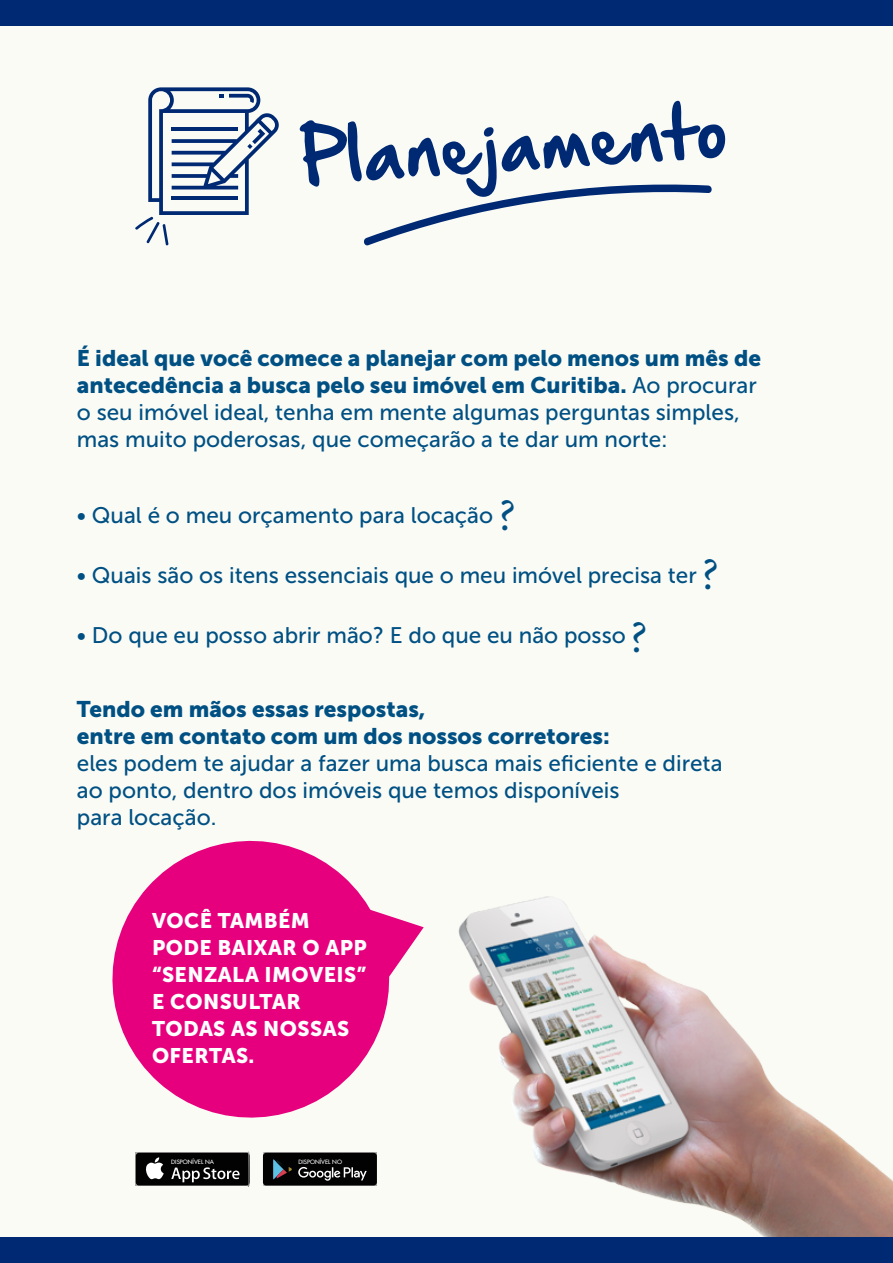
<style>
.page{position:relative;width:893px;height:1263px;background:#fafbf5}
.page>*{position:absolute;margin:0;border:0;box-sizing:border-box;transform-origin:0 0}
.t1{font:64.5px "Hand Of Sean Demo";color:#002974}
.t2{font:22.5px/27px "Museo Sans 500";color:#005083}
.t3{font:22.5px/27px "Museo Sans 900";color:#005083}
.t4{font:21px/27px "Museo Sans 900";letter-spacing:.02em;color:#fff}
.t5{font:5.85px "Futura";color:#fff;scale:1.04 1}
.s1{font-family:"Museo Sans 500"}
</style>
<div class="page">
<svg style="left:112px;top:840px;width:275px;height:278px;fill:#e6007d"></svg>
<svg style="left:331px;top:897px;width:93px;height:110px"></svg>
<img style="left:458px;top:896px;width:435px;height:341px">
<img style="left:249px;top:1152px;width:1px;height:32px">
<svg style="left:135px;top:1152px;width:114px;height:33px;background:#2b2b2c"></svg>
<img style="left:327px;top:1185px;width:50px;height:1px">
<svg style="left:263px;top:1152px;width:114px;height:33px;background:#1d1e20"></svg>
<svg style="left:364px;top:184px;width:348px;height:62px"></svg>
<svg style="left:135px;top:87px;width:144px;height:159px"></svg>
<div style="left:0;top:0;width:893px;height:26px;background:#002974"></div>
<div style="left:0;top:1237px;width:893px;height:26px;background:#002974"></div>
<h1 class="t1" style="left:300px;top:126px;width:428px;rotate:-4deg">Planejamento</h1>
<p class="t3" style="left:77px;top:344px;width:686px">É ideal que você comece a planejar com pelo menos um mês de antecedência a busca pelo seu imóvel em Curitiba. <span class="s1">Ao procurar</span></p>
<p class="t2" style="left:77px;top:398px;width:665px">o seu imóvel ideal, tenha em mente algumas perguntas simples, mas muito poderosas, que começarão a te dar um norte:</p>
<p class="t2" style="left:77px;top:502px;width:418px">• Qual é o meu orçamento para locação</p>
<p class="t2" style="left:77px;top:562px;width:621px">• Quais são os itens essenciais que o meu imóvel precisa ter</p>
<p class="t2" style="left:77px;top:622px;width:550px">• Do que eu posso abrir mão? E do que eu não posso</p>
<p class="t3" style="left:77px;top:695px;width:534px">Tendo em mãos essas respostas,<br>entre em contato com um dos nossos corretores:</p>
<p class="t2" style="left:77px;top:749px;width:647px">eles podem te ajudar a fazer uma busca mais eficiente e direta ao ponto, dentro dos imóveis que temos disponíveis<br>para locação.</p>
<p class="t4" style="left:152px;top:907px;width:216px">VOCÊ TAMBÉM<br>PODE BAIXAR O APP “SENZALA IMOVEIS”<br>E CONSULTAR<br>TODAS AS NOSSAS<br>OFERTAS.</p>
<p class="t5" style="left:171px;top:1158px;width:43px">DISPONÍVEL NA</p>
<p class="t5" style="left:298px;top:1158px;width:43px">DISPONÍVEL NO</p>
</div>
